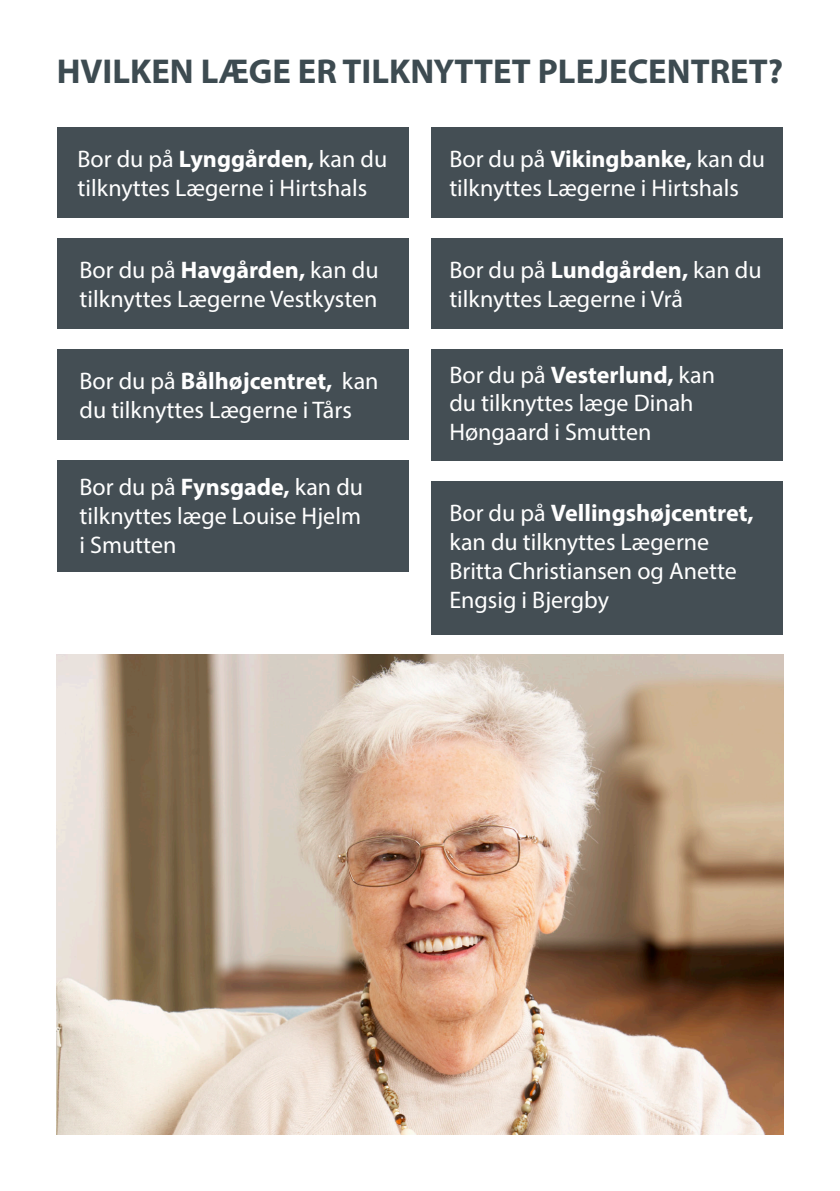
<style>
.page{position:relative;width:840px;height:1191px;background:#fff}
.page>*{position:absolute;margin:0;border:0;box-sizing:border-box;transform-origin:0 0}
.t1{font:700 34.6px "Myriad Pro";color:#3d4b51}
.t2{font:24px/28.8px "Myriad Pro";color:#fff}
.t3{font:700 24px "Myriad Pro";color:#fff}
.s1{font-weight:700}
.s2{font-weight:400}
</style>
<div class="page">
<img style="left:57px;top:655px;width:725px;height:479px">
<div style="left:57px;top:127px;width:351px;height:91px;background:#444e54"></div>
<div style="left:57px;top:349px;width:351px;height:91px;background:#444e54"></div>
<div style="left:431px;top:238px;width:351px;height:91px;background:#444e54"></div>
<div style="left:57px;top:238px;width:351px;height:91px;background:#444e54"></div>
<div style="left:431px;top:127px;width:351px;height:91px;background:#444e54"></div>
<div style="left:431px;top:349px;width:351px;height:112px;background:#444e54"></div>
<div style="left:57px;top:461px;width:351px;height:111px;background:#444e54"></div>
<div style="left:431px;top:481px;width:351px;height:153px;background:#444e54"></div>
<p class="t1" style="left:57px;top:48px;width:727px">HVILKEN LÆGE ER TILKNYTTET PLEJECENTRET?</p>
<p class="t2" style="left:77px;top:144px;width:311px">Bor du på <span class="s1">Lynggården,</span> kan du</p>
<p class="t2" style="left:77px;top:173px;width:291px">tilknyttes Lægerne i Hirtshals</p>
<p class="t2" style="left:79px;top:255px;width:300px">Bor du på <span class="s1">Havgården,</span> kan du</p>
<p class="t2" style="left:79px;top:284px;width:299px">tilknyttes Lægerne Vestkysten</p>
<p class="t3" style="left:79px;top:366px;width:300px"><span class="s2">Bor du på</span> Bålhøjcentret, <span class="s2">kan</span></p>
<p class="t2" style="left:79px;top:395px;width:274px">du tilknyttes Lægerne i Tårs</p>
<p class="t2" style="left:79px;top:472px;width:285px">Bor du på <span class="s1">Fynsgade,</span> kan du</p>
<p class="t2" style="left:79px;top:501px;width:283px">tilknyttes læge Louise Hjelm</p>
<p class="t2" style="left:79px;top:530px;width:98px">i Smutten</p>
<p class="t2" style="left:449px;top:144px;width:317px">Bor du på <span class="s1">Vikingbanke,</span> kan du</p>
<p class="t2" style="left:449px;top:173px;width:291px">tilknyttes Lægerne i Hirtshals</p>
<p class="t2" style="left:449px;top:255px;width:313px">Bor du på <span class="s1">Lundgården,</span> kan du</p>
<p class="t2" style="left:449px;top:284px;width:235px">tilknyttes Lægerne i Vrå</p>
<p class="t3" style="left:449px;top:359px;width:267px"><span class="s2">Bor du på</span> Vesterlund, <span class="s2">kan</span></p>
<p class="t2" style="left:449px;top:388px;width:245px">du tilknyttes læge Dinah<br>Høngaard i Smutten</p>
<p class="t2" style="left:449px;top:498px;width:305px">Bor du på <span class="s1">Vellingshøjcentret, </span>kan du tilknyttes Lægerne<br>Britta Christiansen og Anette<br>Engsig i Bjergby</p>
</div>
